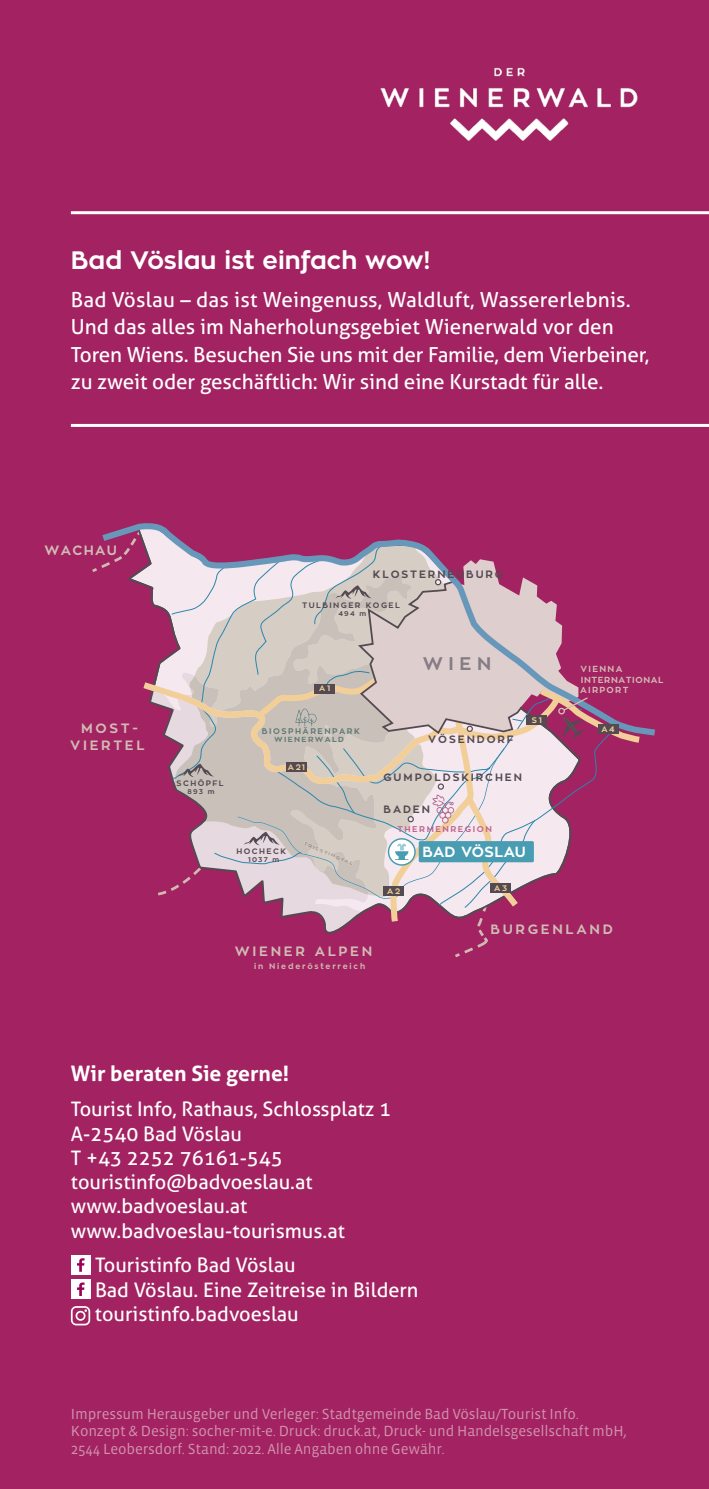
<style>
.page{position:relative;width:709px;height:1489px;background:#fff}
.page>*{position:absolute;margin:0;border:0;box-sizing:border-box;transform-origin:0 0}
.t1{font:700 25px "Zona Pro";color:#fff}
.t2{font:700 21.25px "Aller";color:#fff}
.t3{font:20.75px/27.5px "Aller";letter-spacing:-.005em;color:#fff}
.t4{font:20px/24.2px "Aller";color:#fff}
.t5{font:700 18.25px "Zona Pro";color:#83878a}
.t6{font:15px/17.5px "Vista Sans OT";letter-spacing:-.01em;color:#d093af}
.t7{font:700 14.5px "Zona Pro";letter-spacing:.02em;color:#fff}
.t8{font:700 13.5px/17px "Zona Pro";letter-spacing:.2em;color:#d6cdbe;text-align:center}
.t9{font:700 10.5px "Zona Pro";letter-spacing:.18em;color:#4b4f51}
.t10{font:700 8.75px/10.5px "Zona Pro";letter-spacing:.07em;color:#d6cdbe}
.t11{font:700 8.25px "Zona Pro";letter-spacing:.18em;color:#568576}
.t12{font:700 8.25px "Zona Pro";letter-spacing:.18em;color:#c16d93}
.t13{font:700 8px "Zona Pro";letter-spacing:.18em;color:#4b4f51}
.t14{font:700 8px "Zona Pro";letter-spacing:.225em;color:#d6cdbe}
.t15{font:700 8px "Zona Pro";letter-spacing:.21em;color:#fce29f}
.t16{font:700 7.75px "Zona Pro";letter-spacing:.18em;color:#568576}
.t17{font:700 7px "Zona Pro";letter-spacing:.18em;color:#4b4f51}
.t18{font:700 5.25px "Zona Pro";color:#9aa091}
.t19{font:700 5.25px "Zona Pro";color:#568576}
</style>
<div class="page">
<div style="left:0;top:0;width:709px;height:1488px;background:#a32261"></div>
<hr style="left:71px;top:211px;width:638px;height:3px;background:#fff">
<hr style="left:71px;top:424px;width:638px;height:3px;background:#fff">
<img style="left:380px;top:67px;width:258px;height:74px">
<div style="left:71px;top:1255px;width:19px;height:19px;background:#fff"></div>
<svg style="left:77px;top:1258px;width:8px;height:13px"></svg>
<div style="left:71px;top:1279px;width:19px;height:19px;background:#fff"></div>
<svg style="left:77px;top:1282px;width:8px;height:13px"></svg>
<svg style="left:71px;top:1306px;width:19px;height:19px"></svg>
<svg style="left:92px;top:568px;width:4px;height:4px"></svg>
<svg style="left:96px;top:523px;width:559px;height:213px"></svg>
<svg style="left:158px;top:559px;width:487px;height:399px"></svg>
<p class="t1" style="left:71px;top:244px;width:361px">Bad Vöslau ist einfach wow!</p>
<p class="t3" style="left:71px;top:286px;width:579px">Bad Vöslau – das ist Weingenuss, Waldluft, Wassererlebnis.<br>Und das alles im Naherholungsgebiet Wienerwald vor den Toren Wiens. Besuchen Sie uns mit der Familie, dem Vierbeiner, zu zweit oder geschäftlich: Wir sind eine Kurstadt für alle.</p>
<p class="t8" style="left:44px;top:542px;width:74px">WACHAU</p>
<p class="t8" style="left:70px;top:719px;width:76px">MOST-<br>VIERTEL</p>
<p class="t9" style="left:373px;top:567px;width:132px">KLOSTERNEUBURG</p>
<p class="t13" style="left:302px;top:600px;width:99px">TULBINGER KOGEL</p>
<p class="t17" style="left:338px;top:609px;width:29px">494 m</p>
<p class="t13" style="left:176px;top:777px;width:49px">SCHÖPFL</p>
<p class="t17" style="left:187px;top:786px;width:29px">893 m</p>
<p class="t15" style="left:319px;top:683px;width:13px">A1</p>
<p class="t11" style="left:262px;top:725px;width:99px">BIOSPHÄRENPARK</p>
<p class="t16" style="left:274px;top:734px;width:71px">WIENERWALD</p>
<p class="t19" style="left:323px;top:735px;width:10px">LD</p>
<p class="t15" style="left:288px;top:761px;width:19px">A21</p>
<p class="t13" style="left:236px;top:846px;width:51px">HOCHECK</p>
<p class="t17" style="left:248px;top:854px;width:33px">1037 m</p>
<p class="t18" style="left:305px;top:840px;width:54px;rotate:23deg">TRIESTINGTAL</p>
<p class="t8" style="left:235px;top:942px;width:139px">WIENER ALPEN</p>
<p class="t14" style="left:254px;top:960px;width:113px">in Niederösterreich</p>
<p class="t5" style="left:423px;top:652px;width:70px">WIEN</p>
<p class="t9" style="left:428px;top:732px;width:87px">VÖSENDORF</p>
<p class="t15" style="left:532px;top:714px;width:12px">S1</p>
<p class="t9" style="left:383px;top:770px;width:140px">GUMPOLDSKIRCHEN</p>
<p class="t9" style="left:383px;top:802px;width:48px">BADEN</p>
<p class="t12" style="left:397px;top:823px;width:96px">THERMENREGION</p>
<p class="t15" style="left:387px;top:886px;width:14px">A2</p>
<p class="t7" style="left:422px;top:842px;width:105px">BAD VÖSLAU</p>
<p class="t15" style="left:494px;top:882px;width:14px">A3</p>
<p class="t10" style="left:580px;top:664px;width:85px">VIENNA<br>INTERNATIONAL<br>AIRPORT</p>
<p class="t15" style="left:601px;top:723px;width:15px">A4</p>
<p class="t8" style="left:490px;top:920px;width:124px">BURGENLAND</p>
<p class="t2" style="left:71px;top:1060px;width:220px">Wir beraten Sie gerne!</p>
<p class="t4" style="left:71px;top:1096px;width:322px">Tourist Info, Rathaus, Schlossplatz 1<br>A-2540 Bad Vöslau<br>T +43 2252 76161-545 touristinfo@badvoeslau.at www.badvoeslau.at www.badvoeslau-tourismus.at</p>
<p class="t4" style="left:95px;top:1253px;width:325px">Touristinfo Bad Vöslau<br>Bad Vöslau. Eine Zeitreise in Bildern touristinfo.badvoeslau</p>
<p class="t6" style="left:71px;top:1404px;width:557px">Impressum Herausgeber und Verleger: Stadtgemeinde Bad Vöslau/Tourist Info.<br>Konzept &amp; Design: socher-mit-e. Druck: druck.at, Druck- und Handelsgesellschaft mbH,<br>2544 Leobersdorf. Stand: 2022. Alle Angaben ohne Gewähr.</p>
</div>
